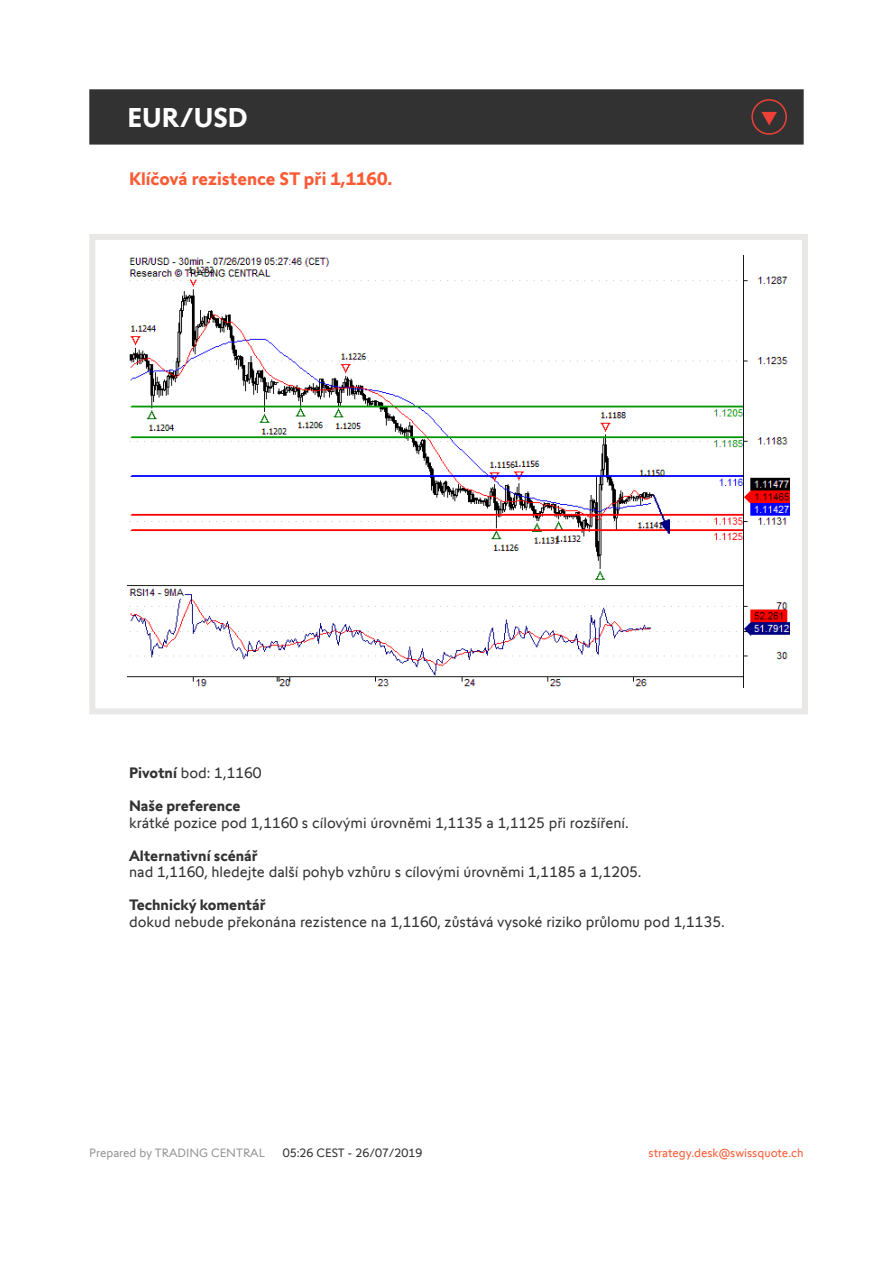
<style>
.page{position:relative;width:893px;height:1263px;background:#fff}
.page>*{position:absolute;margin:0;border:0;box-sizing:border-box;transform-origin:0 0}
.t1{font:700 27px "Swissquote CT";color:#fff}
.t2{font:700 18px "Swissquote CT";color:#fa5b35}
.t3{font:15px "Swissquote CT";color:#323232}
.t4{font:700 15px "Swissquote CT";color:#323232}
.t5{font:12px "Swissquote CT";color:#fa5b35}
.t6{font:12px "Swissquote CT";color:#939598}
.t7{font:12px "Swissquote CT";color:#323232}
.s1{font-weight:700}
</style>
<div class="page">
<div style="left:89px;top:234px;width:719px;height:480px;border:6px solid #e9e8e7"></div>
<div style="left:89px;top:89px;width:715px;height:56px;background:#323232;border:2px solid #323232"></div>
<img style="left:128px;top:255px;width:661px;height:432px">
<svg style="left:751px;top:99px;width:36px;height:36px"></svg>
<h1 class="t1" style="left:128px;top:101px;width:122px">EUR/USD</h1>
<p class="t2" style="left:129px;top:168px;width:265px">Klíčová rezistence ST při 1,1160.</p>
<p class="t3" style="left:129px;top:764px;width:134px"><span class="s1">Pivotní</span> bod: 1,1160</p>
<p class="t4" style="left:129px;top:797px;width:113px">Naše preference</p>
<p class="t3" style="left:129px;top:814px;width:501px">krátké pozice pod 1,1160 s cílovými úrovněmi 1,1135 a 1,1125 při rozšíření.</p>
<p class="t4" style="left:129px;top:846px;width:130px">Alternativní scénář</p>
<p class="t3" style="left:129px;top:863px;width:514px">nad 1,1160, hledejte další pohyb vzhůru s cílovými úrovněmi 1,1185 a 1,1205.</p>
<p class="t4" style="left:129px;top:896px;width:138px">Technický komentář</p>
<p class="t3" style="left:129px;top:913px;width:597px">dokud nebude překonána rezistence na 1,1160, zůstává vysoké riziko průlomu pod 1,1135.</p>
<p class="t6" style="left:89px;top:1145px;width:177px">Prepared by TRADING CENTRAL</p>
<p class="t7" style="left:283px;top:1145px;width:141px">05:26 CEST - 26/07/2019</p>
<p class="t5" style="left:649px;top:1145px;width:157px">strategy.desk@swissquote.ch</p>
</div>
